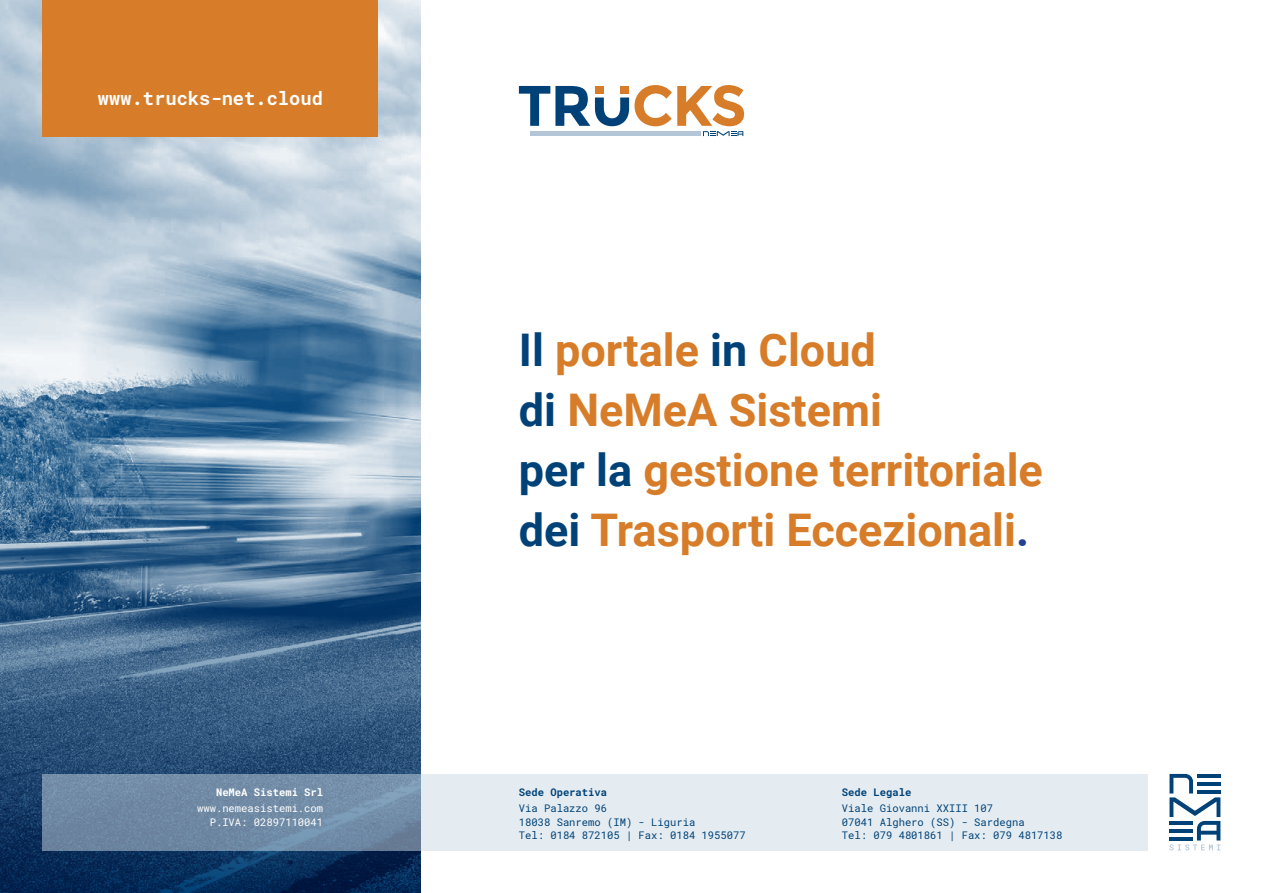
<style>
.page{position:relative;width:1263px;height:893px;background:#fff}
.page>*{position:absolute;margin:0;border:0;box-sizing:border-box;transform-origin:0 0}
.t1{font:700 45px/60px "Roboto";color:#d77d2a}
.t2{font:700 18.75px "Roboto Mono";color:#fff}
.t3{font:10.5px/13.5px "Roboto Mono";color:#004278}
.t4{font:10.5px/13.5px "Roboto Mono";color:#fff;text-align:right}
.t5{font:700 10.5px "Roboto Mono";color:#004278}
.t6{font:700 10.5px "Roboto Mono";color:#fff}
.s1{color:#004278}
.s2{color:#25408f}
</style>
<div class="page">
<img style="left:0;top:0;width:421px;height:468px">
<svg style="left:0;top:468px;width:421px;height:425px;background:#3c6288"></svg>
<svg style="left:519px;top:85px;width:225px;height:51px"></svg>
<div style="left:530px;top:131px;width:171px;height:5px;background:#b3c6d7"></div>
<svg style="left:43px;top:774px;width:1105px;height:76px;background:#bdcad7"></svg>
<svg style="left:1169px;top:774px;width:51px;height:76px"></svg>
<div style="left:43px;top:0;width:335px;height:136px;background:#d77d2a"></div>
<h2 class="t2" style="left:98px;top:85px;width:227px">www.trucks-net.cloud</h2>
<p class="t6" style="left:216px;top:784px;width:109px">NeMeA Sistemi Srl</p>
<p class="t4" style="left:197px;top:801px;width:128px">www.nemeasistemi.com<br>P.IVA: 02897110041</p>
<h1 class="t1" style="left:519px;top:319px;width:526px"><span class="s1">Il</span> portale <span class="s1">in</span> Cloud<br><span class="s1">di</span> NeMeA Sistemi<br><span class="s1">per la</span> gestione territoriale <span class="s1">dei</span> Trasporti Eccezionali<span class="s2">.</span></h1>
<p class="t5" style="left:519px;top:784px;width:90px">Sede Operativa</p>
<p class="t3" style="left:519px;top:801px;width:228px">Via Palazzo 96<br>18038 Sanremo (IM) - Liguria<br>Tel: 0184 872105 | Fax: 0184 1955077</p>
<p class="t5" style="left:842px;top:784px;width:71px">Sede Legale</p>
<p class="t3" style="left:842px;top:801px;width:222px">Viale Giovanni XXIII 107<br>07041 Alghero (SS) - Sardegna<br>Tel: 079 4801861 | Fax: 079 4817138</p>
</div>
